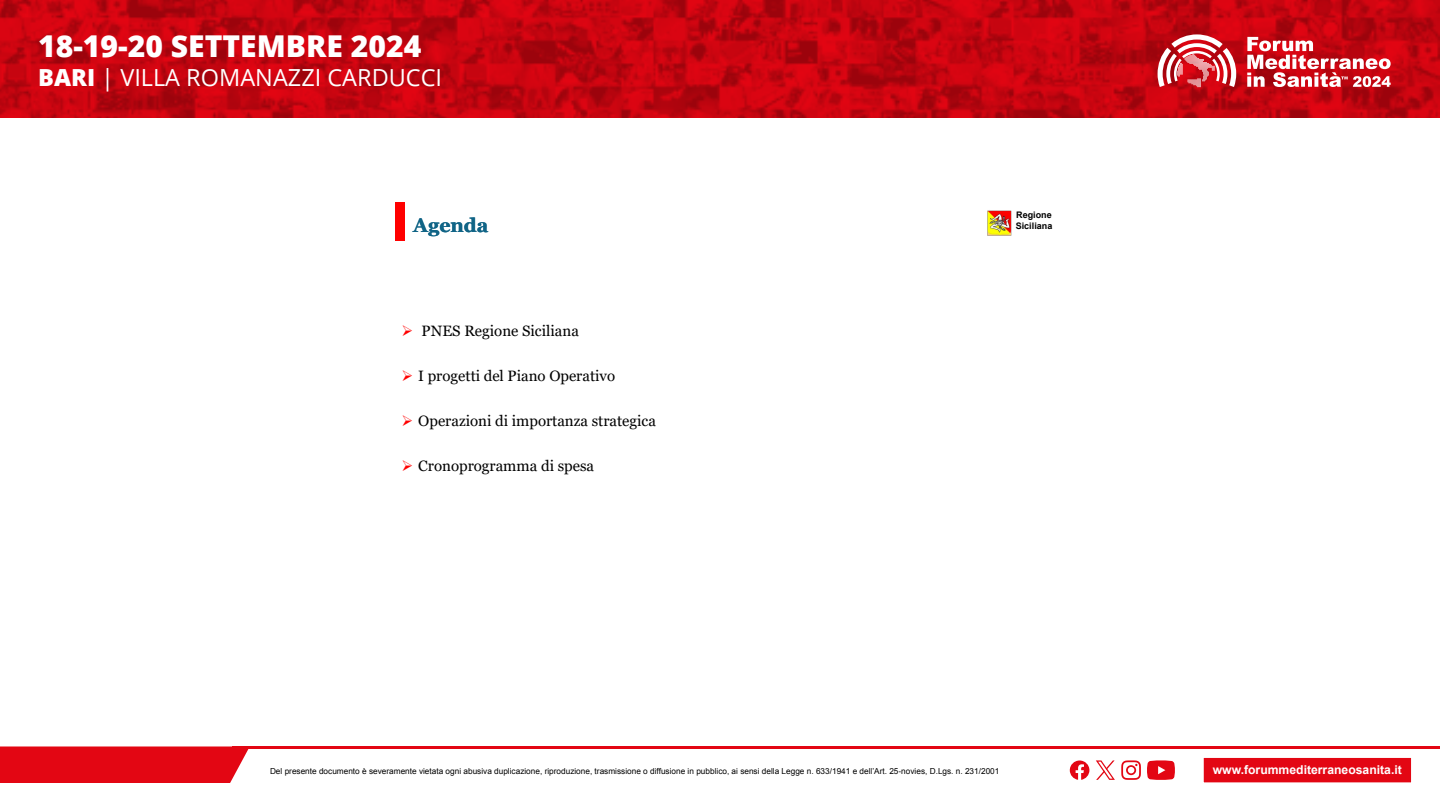
<style>
.page{position:relative;width:1440px;height:810px;background:#fff}
.page>*{position:absolute;margin:0;border:0;box-sizing:border-box;transform-origin:0 0}
.t1{font:800 30.08px "Open Sans";color:#fff}
.t2{font:23.55px "Open Sans";color:#fff}
.t3{font:700 19.5px "Georgia";color:#106486}
.t4{font:15.08px "Georgia";color:#000}
.t5{font:15px "Georgia";color:#000}
.t6{font:700 12.15px "Arial";color:#fff}
.t7{font:700 9px/10.8px "Arial";color:#000}
.t8{font:8.25px "Arial";color:#000}
.s1{font-weight:800}
.s2{color:#f00}
</style>
<div class="page">
<div style="left:0;top:746px;width:249px;height:37px;background:#e30613"></div>
<hr style="left:232px;top:746px;width:1208px;height:3px;background:#e30613">
<div style="left:1203px;top:757px;width:209px;height:27px;background:#e30613;border:1px solid #fff"></div>
<svg style="left:1121px;top:760px;width:20px;height:20px"></svg>
<svg style="left:1147px;top:760px;width:28px;height:20px"></svg>
<svg style="left:1070px;top:761px;width:19px;height:19px"></svg>
<svg style="left:1096px;top:760px;width:19px;height:20px"></svg>
<svg style="left:0;top:0;width:1440px;height:117px;background:#c2040f"></svg>
<svg style="left:1158px;top:34px;width:78px;height:53px"></svg>
<svg style="left:1247px;top:37px;width:144px;height:50px"></svg>
<div style="left:395px;top:202px;width:9px;height:39px;background:#f00"></div>
<img style="left:987px;top:210px;width:25px;height:25px">
<h1 class="t1" style="left:38px;top:24px;width:385px">18-19-20 SETTEMBRE 2024</h1>
<h2 class="t2" style="left:38px;top:62px;width:406px"><span class="s1">BARI</span> | VILLA ROMANAZZI CARDUCCI</h2>
<h3 class="t3" style="left:413px;top:213px;width:77px">Agenda</h3>
<p class="t7" style="left:1016px;top:210px;width:38px">Regione<br>Siciliana</p>
<h3 class="t5" style="left:401px;top:321px;width:179px"><span class="s2">➢</span> PNES Regione Siciliana</h3>
<h3 class="t5" style="left:401px;top:366px;width:215px"><span class="s2">➢</span> I progetti del Piano Operativo</h3>
<h3 class="t5" style="left:401px;top:412px;width:256px"><span class="s2">➢</span> Operazioni di importanza strategica</h3>
<h3 class="t4" style="left:401px;top:456px;width:194px"><span class="s2">➢</span> Cronoprogramma di spesa</h3>
<p class="t8" style="left:270px;top:766px;width:731px">Del presente documento è severamente vietata ogni abusiva duplicazione, riproduzione, trasmissione o diffusione in pubblico, ai sensi della Legge n. 633/1941 e dell’Art. 25-novies, D.Lgs. n. 231/2001</p>
<h3 class="t6" style="left:1213px;top:762px;width:191px">www.forummediterraneosanita.it</h3>
</div>
